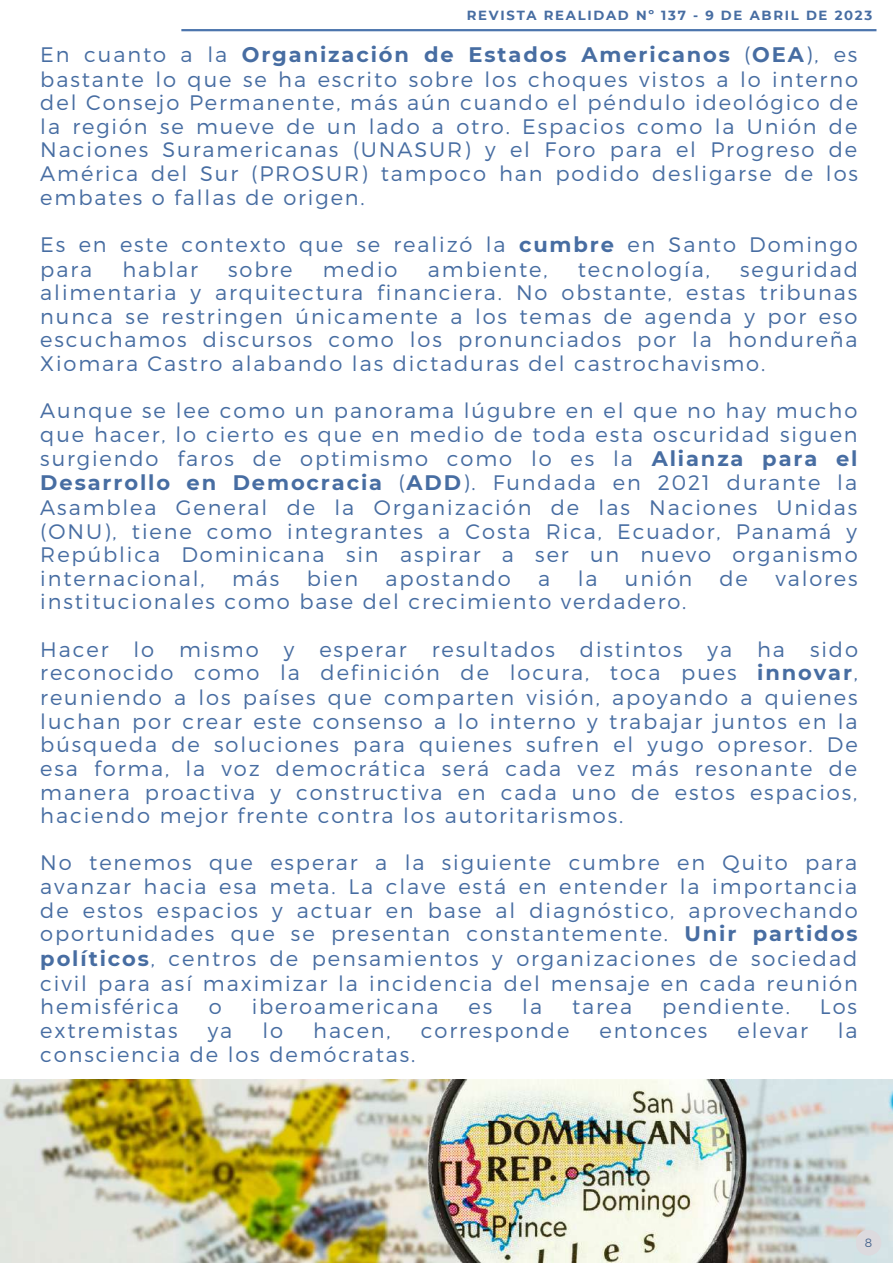
<style>
.page{position:relative;width:893px;height:1264px;background:#fff}
.page>*{position:absolute;margin:0;border:0;box-sizing:border-box;transform-origin:0 0}
.t1{font:300 21px/24px "Montserrat";letter-spacing:.09em;color:#476da2;text-align:justify}
.t2{font:700 13.2px "Montserrat";letter-spacing:.13em;color:#476da2}
.t3{font:300 12px "Montserrat";color:#42618b}
.s1{font-weight:700}
</style>
<div class="page">
<img style="left:0;top:1079px;width:892px;height:183px">
<div style="left:855px;top:1229px;width:26px;height:26px;background:#dcdade;border-radius:50%"></div>
<hr style="left:181px;top:29px;width:695px;height:2px;background:#4c75ad">
<p class="t2" style="left:467px;top:7px;width:407px">REVISTA REALIDAD Nº 137 - 9 DE ABRIL DE 2023</p>
<p class="t1" style="left:40px;top:41px;width:819px">En cuanto a la <span class="s1">Organización de Estados Americanos</span> (<span class="s1">OEA</span>), es bastante lo que se ha escrito sobre los choques vistos a lo interno del Consejo Permanente, más aún cuando el péndulo ideológico de la región se mueve de un lado a otro. Espacios como la Unión de Naciones Suramericanas (UNASUR) y el Foro para el Progreso de América del Sur (PROSUR) tampoco han podido desligarse de los embates o fallas de origen.</p>
<p class="t1" style="left:40px;top:231px;width:818px;line-height:24.8px">Es en este contexto que se realizó la <span class="s1">cumbre</span> en Santo Domingo para</p>
<p class="t1" style="left:122px;top:256px;width:77px">hablar</p>
<p class="t1" style="left:228px;top:256px;width:66px">sobre</p>
<p class="t1" style="left:323px;top:256px;width:76px">medio</p>
<p class="t1" style="left:428px;top:256px;width:121px">ambiente,</p>
<p class="t1" style="left:578px;top:256px;width:133px">tecnología,</p>
<p class="t1" style="left:40px;top:256px;width:819px;line-height:23.5px;text-indent:699px">seguridad alimentaria y arquitectura financiera. No obstante, estas tribunas nunca se restringen únicamente a los temas de agenda y por eso escuchamos discursos como los pronunciados por la hondureña Xiomara Castro alabando las dictaduras del castrochavismo.</p>
<p class="t1" style="left:40px;top:398px;width:818px">Aunque se lee como un panorama lúgubre en el que no hay mucho que hacer, lo cierto es que en medio de toda esta oscuridad siguen surgiendo faros de optimismo como lo es la <span class="s1">Alianza para el Desarrollo en Democracia</span> (<span class="s1">ADD</span>). Fundada en 2021 durante la Asamblea General de la Organización de las Naciones Unidas (ONU), tiene como integrantes a Costa Rica, Ecuador, Panamá y República Dominicana sin aspirar a ser un nuevo organismo internacional,</p>
<p class="t1" style="left:232px;top:565px;width:49px">más</p>
<p class="t1" style="left:307px;top:565px;width:53px">bien</p>
<p class="t1" style="left:385px;top:565px;width:127px">apostando</p>
<p class="t1" style="left:538px;top:565px;width:14px">a</p>
<p class="t1" style="left:577px;top:565px;width:21px">la</p>
<p class="t1" style="left:625px;top:565px;width:69px">unión</p>
<p class="t1" style="left:719px;top:565px;width:30px">de</p>
<p class="t1" style="left:775px;top:565px;width:84px">valores</p>
<p class="t1" style="left:40px;top:589px;width:647px">institucionales como base del crecimiento verdadero.</p>
<p class="t1" style="left:40px;top:636px;width:819px">Hacer lo mismo y esperar resultados distintos ya ha sido reconocido como la definición de locura, toca pues <span class="s1">innovar</span>, reuniendo a los países que comparten visión, apoyando a quienes luchan por crear este consenso a lo interno y trabajar juntos en la búsqueda de soluciones para quienes sufren el yugo opresor. De esa forma, la voz democrática será cada vez más resonante de manera proactiva y constructiva en cada uno de estos espacios, haciendo mejor frente contra los autoritarismos.</p>
<p class="t1" style="left:40px;top:849px;width:819px">No tenemos que esperar a la siguiente cumbre en Quito para avanzar hacia esa meta. La clave está en entender la importancia de estos espacios y actuar en base al diagnóstico, aprovechando oportunidades que se presentan constantemente. <span class="s1">Unir partidos políticos</span>, centros de pensamientos y organizaciones de sociedad civil para así maximizar la incidencia del mensaje en cada reunión hemisférica</p>
<p class="t1" style="left:209px;top:993px;width:14px">o</p>
<p class="t1" style="left:252px;top:993px;width:188px">iberoamericana</p>
<p class="t1" style="left:468px;top:993px;width:25px">es</p>
<p class="t1" style="left:522px;top:993px;width:21px">la</p>
<p class="t1" style="left:572px;top:993px;width:62px">tarea</p>
<p class="t1" style="left:662px;top:993px;width:129px">pendiente.</p>
<p class="t1" style="left:819px;top:993px;width:39px">Los</p>
<p class="t1" style="left:40px;top:1017px;width:139px">extremistas</p>
<p class="t1" style="left:208px;top:1017px;width:26px">ya</p>
<p class="t1" style="left:262px;top:1017px;width:22px">lo</p>
<p class="t1" style="left:313px;top:1017px;width:79px">hacen,</p>
<p class="t1" style="left:421px;top:1017px;width:150px">corresponde</p>
<p class="t1" style="left:599px;top:1017px;width:109px">entonces</p>
<p class="t1" style="left:737px;top:1017px;width:72px">elevar</p>
<p class="t1" style="left:837px;top:1017px;width:21px">la</p>
<p class="t1" style="left:40px;top:1040px;width:376px">consciencia de los demócratas.</p>
<p class="t3" style="left:864px;top:1234px;width:9px">8</p>
</div>
